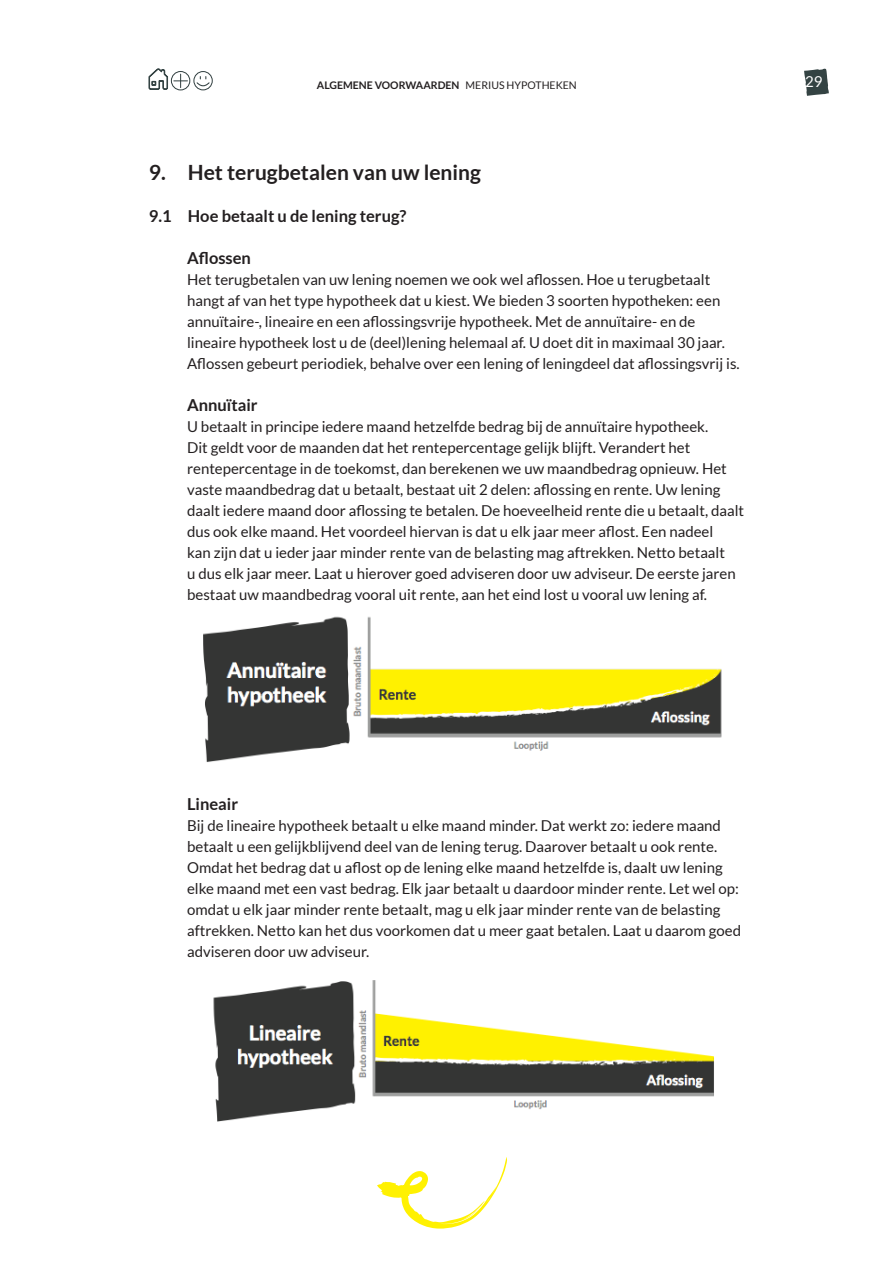
<style>
.page{position:relative;width:893px;height:1263px;background:#fff}
.page>*{position:absolute;margin:0;border:0;box-sizing:border-box;transform-origin:0 0}
.Kop_links{font:700 21px "Lato";color:#231f20}
.Kop_links-2{font:700 16.5px "Lato";color:#231f20}
.Body_links{font:700 16.5px "Lato";color:#231f20}
.Body_links-2{font:15px/21px "Lato";color:#231f20}
.t1{font:15px "Lato";color:#fff}
.t2{font:700 10.5px "Lato";color:#231f20}
.s1{font-weight:400}
</style>
<div class="page">
<svg style="left:377px;top:1157px;width:130px;height:72px"></svg>
<svg style="left:804px;top:69px;width:25px;height:27px"></svg>
<svg style="left:149px;top:69px;width:19px;height:21px"></svg>
<div style="left:171px;top:71px;width:19px;height:19px;border:1px solid #313f40;border-radius:50%"></div>
<svg style="left:174px;top:74px;width:13px;height:14px"></svg>
<div style="left:193px;top:71px;width:20px;height:19px;border:1px solid #313f40;border-radius:50%"></div>
<svg style="left:196px;top:77px;width:14px;height:10px"></svg>
<img style="left:203px;top:616px;width:519px;height:146px">
<img style="left:213px;top:980px;width:501px;height:142px">
<p class="t2" style="left:317px;top:79px;width:261px">ALGEMENE VOORWAARDEN <span class="s1">MERIUS HYPOTHEKEN</span></p>
<p class="t1" style="left:805px;top:73px;width:19px">29</p>
<p class="Kop_links" style="left:149px;top:160px;width:334px">9. Het terugbetalen van uw lening</p>
<p class="Kop_links-2" style="left:149px;top:207px;width:259px">9.1 Hoe betaalt u de lening terug?</p>
<p class="Body_links" style="left:187px;top:249px;width:65px">Aflossen</p>
<p class="Body_links-2" style="left:187px;top:269px;width:554px">Het terugbetalen van uw lening noemen we ook wel aflossen. Hoe u terugbetaalt hangt af van het type hypotheek dat u kiest. We bieden 3 soorten hypotheken: een annuïtaire-, lineaire en een aflossingsvrije hypotheek. Met de annuïtaire- en de lineaire hypotheek lost u de (deel)lening helemaal af. U doet dit in maximaal 30 jaar.<br>Aflossen gebeurt periodiek, behalve over een lening of leningdeel dat aflossingsvrij is.</p>
<p class="Body_links" style="left:187px;top:396px;width:72px">Annuïtair</p>
<p class="Body_links-2" style="left:187px;top:416px;width:559px">U betaalt in principe iedere maand hetzelfde bedrag bij de annuïtaire hypotheek.<br>Dit geldt voor de maanden dat het rentepercentage gelijk blijft. Verandert het rentepercentage in de toekomst, dan berekenen we uw maandbedrag opnieuw. Het vaste maandbedrag dat u betaalt, bestaat uit 2 delen: aflossing en rente. Uw lening daalt iedere maand door aflossing te betalen. De hoeveelheid rente die u betaalt, daalt dus ook elke maand. Het voordeel hiervan is dat u elk jaar meer aflost. Een nadeel<br>kan zijn dat u ieder jaar minder rente van de belasting mag aftrekken. Netto betaalt<br>u dus elk jaar meer. Laat u hierover goed adviseren door uw adviseur. De eerste jaren bestaat uw maandbedrag vooral uit rente, aan het eind lost u vooral uw lening af.</p>
<p class="Body_links" style="left:187px;top:795px;width:53px">Lineair</p>
<p class="Body_links-2" style="left:187px;top:815px;width:555px">Bij de lineaire hypotheek betaalt u elke maand minder. Dat werkt zo: iedere maand betaalt u een gelijkblijvend deel van de lening terug. Daarover betaalt u ook rente.<br>Omdat het bedrag dat u aflost op de lening elke maand hetzelfde is, daalt uw lening elke maand met een vast bedrag. Elk jaar betaalt u daardoor minder rente. Let wel op: omdat u elk jaar minder rente betaalt, mag u elk jaar minder rente van de belasting aftrekken. Netto kan het dus voorkomen dat u meer gaat betalen. Laat u daarom goed adviseren door uw adviseur.</p>
</div>
